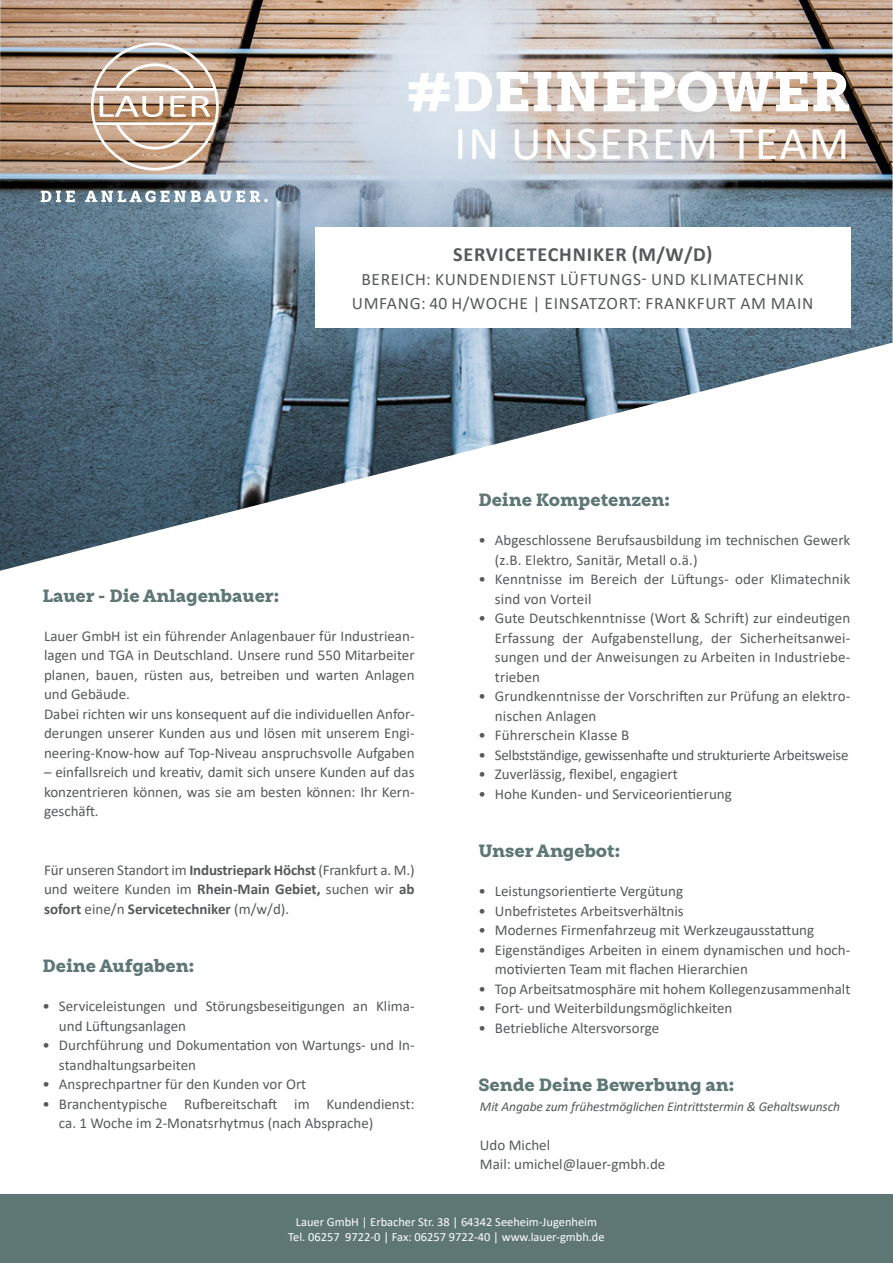
<style>
.page{position:relative;width:893px;height:1263px;background:#fff}
.page>*{position:absolute;margin:0;border:0;box-sizing:border-box;transform-origin:0 0}
.t1{font:900 57.15px "Weekly Pro";color:#fff}
.t2{font:47.55px "Calibri";letter-spacing:.04em;color:#fff}
.t3{font:700 20.1px "Calibri";letter-spacing:.04em;color:#56595a}
.t4{font:900 18px "Weekly Pro";color:#5e7775}
.t5{font:17.4px "Calibri";letter-spacing:.04em;color:#56595a}
.t6{font:15px/19.5px "Calibri";color:#56595a}
.t7{font:15px "Calibri";letter-spacing:-.02em;color:#56595a}
.t8{font:italic 13.5px "Calibri";letter-spacing:-.01em;color:#56595a}
.t9{font:12.45px "Calibri";color:#fff}
.s1{font-weight:700}
</style>
<div class="page">
<div style="left:0;top:1194px;width:893px;height:69px;background:#5e7775"></div>
<img style="left:0;top:0;width:892px;height:571px">
<svg style="left:91px;top:43px;width:128px;height:127px;background:#bea591"></svg>
<svg style="left:41px;top:191px;width:34px;height:11px"></svg>
<svg style="left:85px;top:191px;width:183px;height:11px"></svg>
<div style="left:315px;top:227px;width:535px;height:100px;background:#fff"></div>
<p class="t1" style="left:406px;top:57px;width:446px">#DEINEPOWER</p>
<p class="t2" style="left:454px;top:110px;width:396px">IN UNSEREM TEAM</p>
<p class="t3" style="left:453px;top:240px;width:261px">SERVICETECHNIKER (M/W/D)</p>
<p class="t5" style="left:361px;top:267px;width:444px">BEREICH: KUNDENDIENST LÜFTUNGS- UND KLIMATECHNIK</p>
<p class="t5" style="left:352px;top:291px;width:463px">UMFANG: 40 H/WOCHE | EINSATZORT: FRANKFURT AM MAIN</p>
<p class="t4" style="left:43px;top:584px;width:238px">Lauer - Die Anlagenbauer:</p>
<p class="t6" style="left:44px;top:625px;width:372px;text-align:justify">Lauer GmbH ist ein führender Anlagenbauer für Industriean&shy;lagen und TGA in Deutschland. Unsere rund 550 Mitarbeiter planen, bauen, rüsten aus, betreiben und warten Anlagen und Gebäude.</p>
<p class="t6" style="left:44px;top:703px;width:372px;text-align:justify">Dabei richten wir uns konsequent auf die individuellen Anfor&shy;derungen unserer Kunden aus und lösen mit unserem Engi&shy;neering-Know-how auf Top-Niveau anspruchsvolle Aufgaben</p>
<p class="t6" style="left:44px;top:762px;width:372px;text-align:justify">– einfallsreich und kreativ, damit sich unsere Kunden auf das konzentrieren können, was sie am besten können: Ihr Kern&shy;geschäft.</p>
<p class="t6" style="left:44px;top:859px;width:372px;text-align:justify">Für unseren Standort im <span class="s1">Industriepark Höchst</span> (Frankfurt a. M.) und weitere Kunden im <span class="s1">Rhein-Main Gebiet,</span> suchen wir <span class="s1">ab sofort</span> eine/n <span class="s1">Servicetechniker</span> (m/w/d).</p>
<p class="t4" style="left:43px;top:955px;width:153px">Deine Aufgaben:</p>
<p class="t6" style="left:59px;top:996px;width:357px;text-indent:-16px">• Serviceleistungen und Störungsbeseitigungen an Klima&shy;und Lüftungsanlagen</p>
<p class="t6" style="left:59px;top:1035px;width:357px;text-indent:-16px">• Durchführung und Dokumentation von Wartungs- und In&shy;standhaltungsarbeiten</p>
<p class="t6" style="left:43px;top:1074px;width:265px">• Ansprechpartner für den Kunden vor Ort</p>
<p class="t6" style="left:59px;top:1093px;width:357px;text-indent:-16px">• Branchentypische Rufbereitschaft im Kundendienst: ca. 1 Woche im 2-Monatsrhytmus (nach Absprache)</p>
<p class="t4" style="left:478px;top:489px;width:193px">Deine Kompetenzen:</p>
<p class="t6" style="left:495px;top:530px;width:357px;text-indent:-16px">• Abgeschlossene Berufsausbildung im technischen Gewerk (z.B. Elektro, Sanitär, Metall o.ä.)</p>
<p class="t6" style="left:495px;top:569px;width:357px;text-indent:-16px">• Kenntnisse im Bereich der Lüftungs- oder Klimatechnik sind von Vorteil</p>
<p class="t6" style="left:495px;top:608px;width:357px;text-align:justify;text-indent:-16px">• Gute Deutschkenntnisse (Wort &amp; Schrift) zur eindeutigen Erfassung der Aufgabenstellung, der Sicherheitsanwei&shy;sungen und der Anweisungen zu Arbeiten in Industriebe&shy;trieben</p>
<p class="t6" style="left:495px;top:686px;width:357px;text-indent:-16px">• Grundkenntnisse der Vorschriften zur Prüfung an elektro&shy;nischen Anlagen</p>
<p class="t6" style="left:478px;top:725px;width:152px">• Führerschein Klasse B</p>
<p class="t7" style="left:478px;top:744px;width:372px">• Selbstständige, gewissenhafte und strukturierte Arbeitsweise</p>
<p class="t6" style="left:478px;top:764px;width:201px">• Zuverlässig, flexibel, engagiert</p>
<p class="t6" style="left:478px;top:784px;width:255px">• Hohe Kunden- und Serviceorientierung</p>
<p class="t4" style="left:478px;top:840px;width:143px">Unser Angebot:</p>
<p class="t6" style="left:478px;top:881px;width:206px">• Leistungsorientierte Vergütung</p>
<p class="t6" style="left:478px;top:901px;width:207px">• Unbefristetes Arbeitsverhältnis</p>
<p class="t6" style="left:478px;top:920px;width:337px">• Modernes Firmenfahrzeug mit Werkzeugausstattung</p>
<p class="t6" style="left:495px;top:940px;width:357px;text-indent:-16px">• Eigenständiges Arbeiten in einem dynamischen und hoch&shy;motivierten Team mit flachen Hierarchien</p>
<p class="t6" style="left:478px;top:979px;width:374px">• Top Arbeitsatmosphäre mit hohem Kollegenzusammenhalt</p>
<p class="t6" style="left:478px;top:998px;width:255px">• Fort- und Weiterbildungsmöglichkeiten</p>
<p class="t6" style="left:478px;top:1018px;width:182px">• Betriebliche Altersvorsorge</p>
<p class="t4" style="left:478px;top:1074px;width:257px">Sende Deine Bewerbung an:</p>
<p class="t8" style="left:480px;top:1097px;width:362px">Mit Angabe zum frühestmöglichen Eintrittstermin &amp; Gehaltswunsch</p>
<p class="t6" style="left:480px;top:1135px;width:72px">Udo Michel</p>
<p class="t6" style="left:480px;top:1154px;width:187px">Mail: umichel@lauer-gmbh.de</p>
<p class="t9" style="left:296px;top:1213px;width:302px">Lauer GmbH | Erbacher Str. 38 | 64342 Seeheim-Jugenheim</p>
<p class="t9" style="left:288px;top:1228px;width:318px">Tel. 06257 9722-0 | Fax: 06257 9722-40 | www.lauer-gmbh.de</p>
</div>
